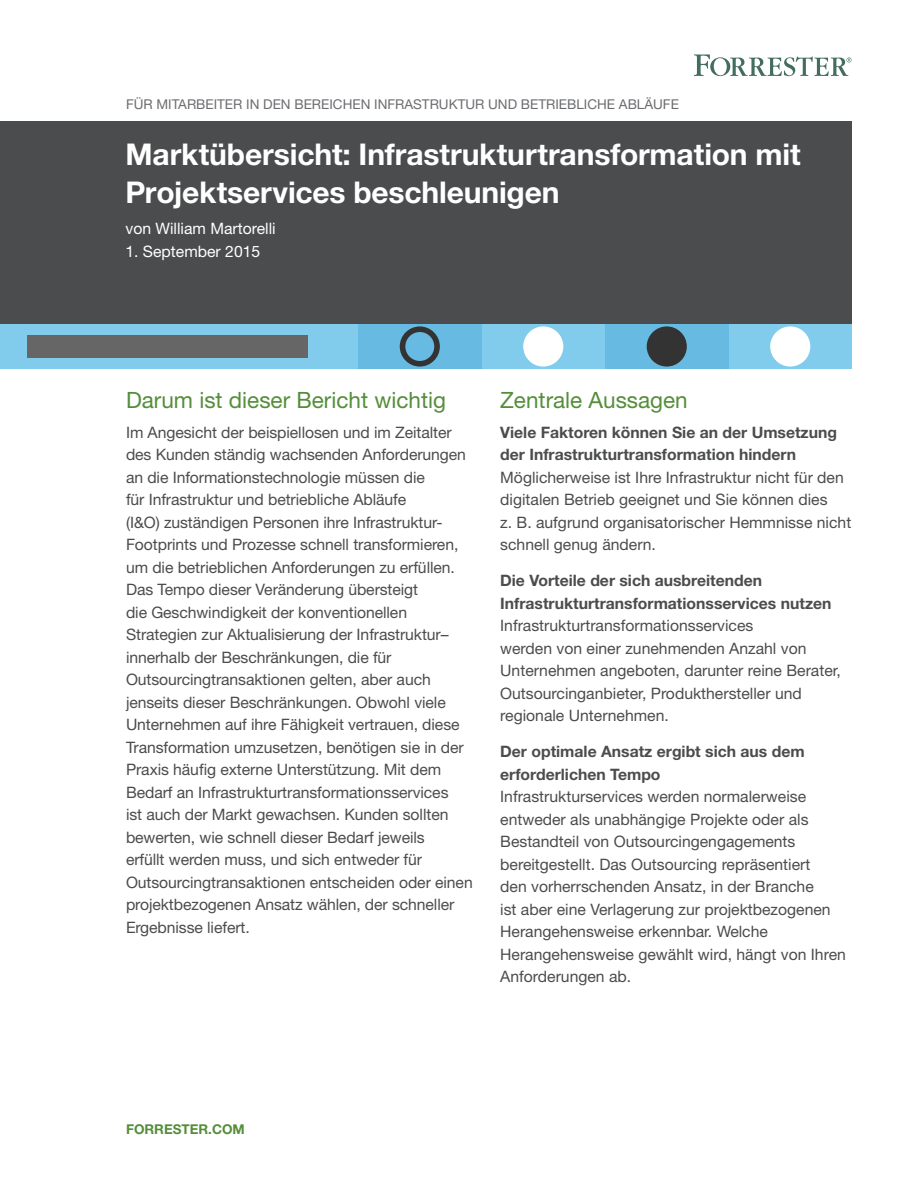
<style>
.page{position:relative;width:918px;height:1188px;background:#fff}
.page>*{position:absolute;margin:0;border:0;box-sizing:border-box;transform-origin:0 0}
.Cover_-_Title{font:700 30px/37.5px "Helvetica Neue LT Std";letter-spacing:-.005em;color:#fff}
.WhyReadTitle{font:22.5px "Helvetica Neue LT Std";color:#548e3a}
.KeyTakeawaysHeader{font:22.5px "Helvetica Neue LT Std";color:#548e3a}
.WhyReadBody{font:15.75px/22.5px "Helvetica Neue LT Std";letter-spacing:-.005em;color:#4b4c4d}
.KeyTakeawaysText{font:15.75px/22.5px "Helvetica Neue LT Std";color:#4b4c4d}
.KeyTakeawaysTitle{font:700 15.75px/22.5px "Helvetica Neue LT Std";color:#4b4c4d}
.Cover_-_Author{font:15.75px "Helvetica Neue LT Std";color:#fff}
.Cover_-_Date{font:15.75px "Helvetica Neue LT Std";color:#fff}
.DocRole{font:13.5px "Helvetica Neue LT Std";color:#6c6d70}
.t1{font:700 13.5px "Helvetica Neue LT Std";color:#548e3a}
</style>
<div class="page">
<div style="left:0;top:122px;width:852px;height:202px;background:#4b4c4d"></div>
<svg style="left:694px;top:54px;width:157px;height:22px"></svg>
<div style="left:0;top:324px;width:852px;height:45px;background:#81cced"></div>
<div style="left:605px;top:324px;width:124px;height:45px;background:#67bbe2"></div>
<div style="left:358px;top:324px;width:124px;height:45px;background:#67bbe2"></div>
<svg style="left:400px;top:326px;width:40px;height:41px"></svg>
<div style="left:523px;top:326px;width:40px;height:41px;background:#fff;border-radius:50%"></div>
<div style="left:647px;top:326px;width:40px;height:41px;background:#333;border-radius:50%"></div>
<div style="left:770px;top:326px;width:40px;height:41px;background:#fff;border-radius:50%"></div>
<div style="left:27px;top:335px;width:281px;height:23px;background:#666"></div>
<p class="DocRole" style="left:126px;top:96px;width:554px">FÜR MITARBEITER IN DEN BEREICHEN INFRASTRUKTUR UND BETRIEBLICHE ABLÄUFE</p>
<p class="Cover_-_Title" style="left:125px;top:135px;width:677px">Marktübersicht: Infrastrukturtransformation mit<br>Projektservices beschleunigen</p>
<p class="Cover_-_Author" style="left:125px;top:219px;width:152px">von William Martorelli</p>
<p class="Cover_-_Date" style="left:125px;top:242px;width:136px">1. September 2015</p>
<p class="WhyReadTitle" style="left:126px;top:386px;width:322px">Darum ist dieser Bericht wichtig</p>
<p class="WhyReadBody" style="left:126px;top:421px;width:348px">Im Angesicht der beispiellosen und im Zeitalter des Kunden ständig wachsenden Anforderungen an die Informationstechnologie müssen die<br>für Infrastruktur und betriebliche Abläufe<br>(I&amp;O) zuständigen Personen ihre Infrastruktur-Footprints und Prozesse schnell transformieren, um die betrieblichen Anforderungen zu erfüllen.<br>Das Tempo dieser Veränderung übersteigt<br>die Geschwindigkeit der konventionellen Strategien zur Aktualisierung der Infrastruktur– innerhalb der Beschränkungen, die für Outsourcingtransaktionen gelten, aber auch jenseits dieser Beschränkungen. Obwohl viele Unternehmen auf ihre Fähigkeit vertrauen, diese Transformation umzusetzen, benötigen sie in der Praxis häufig externe Unterstützung. Mit dem Bedarf an Infrastrukturtransformationsservices<br>ist auch der Markt gewachsen. Kunden sollten bewerten, wie schnell dieser Bedarf jeweils<br>erfüllt werden muss, und sich entweder für Outsourcingtransaktionen entscheiden oder einen projektbezogenen Ansatz wählen, der schneller Ergebnisse liefert.</p>
<p class="KeyTakeawaysHeader" style="left:500px;top:386px;width:189px">Zentrale Aussagen</p>
<p class="KeyTakeawaysTitle" style="left:500px;top:420px;width:338px">Viele Faktoren können Sie an der Umsetzung der Infrastrukturtransformation hindern</p>
<p class="KeyTakeawaysText" style="left:500px;top:466px;width:353px">Möglicherweise ist Ihre Infrastruktur nicht für den digitalen Betrieb geeignet und Sie können dies<br>z. B. aufgrund organisatorischer Hemmnisse nicht schnell genug ändern.</p>
<p class="KeyTakeawaysTitle" style="left:500px;top:569px;width:333px">Die Vorteile der sich ausbreitenden<br>Infrastrukturtransformationsservices nutzen</p>
<p class="KeyTakeawaysText" style="left:500px;top:614px;width:342px">Infrastrukturtransformationsservices<br>werden von einer zunehmenden Anzahl von Unternehmen angeboten, darunter reine Berater, Outsourcinganbieter, Produkthersteller und regionale Unternehmen.</p>
<p class="KeyTakeawaysTitle" style="left:500px;top:740px;width:306px">Der optimale Ansatz ergibt sich aus dem erforderlichen Tempo</p>
<p class="KeyTakeawaysText" style="left:500px;top:785px;width:347px">Infrastrukturservices werden normalerweise entweder als unabhängige Projekte oder als Bestandteil von Outsourcingengagements bereitgestellt. Das Outsourcing repräsentiert<br>den vorherrschenden Ansatz, in der Branche<br>ist aber eine Verlagerung zur projektbezogenen Herangehensweise erkennbar. Welche Herangehensweise gewählt wird, hängt von Ihren Anforderungen ab.</p>
<p class="t1" style="left:126px;top:1121px;width:120px">FORRESTER.COM</p>
</div>
